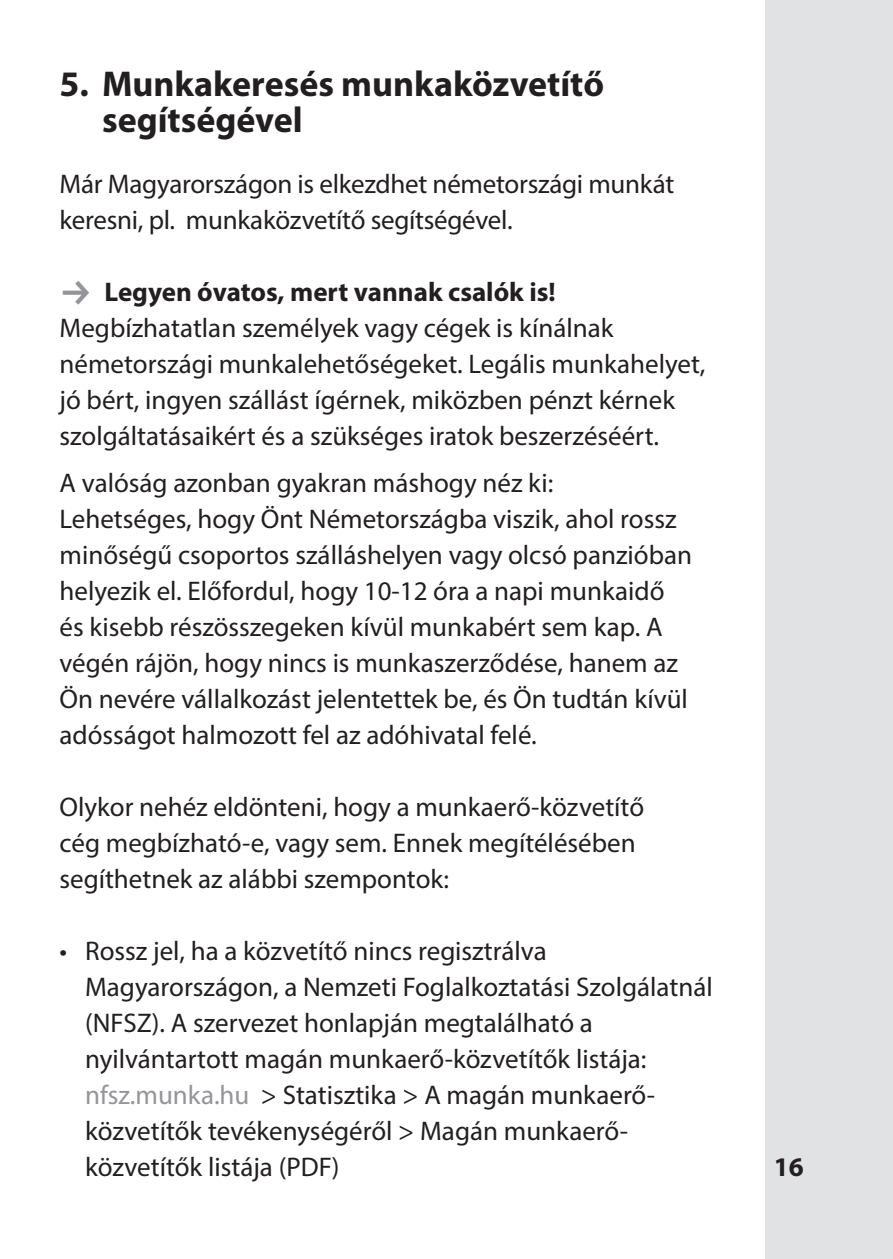
<style>
.page{position:relative;width:893px;height:1259px;background:#fff}
.page>*{position:absolute;margin:0;border:0;box-sizing:border-box;transform-origin:0 0}
.t1{font:700 36px/36px "Myriad Pro";color:#231f20}
.t2{font:27px/36px "Myriad Pro";color:#231f20}
.t3{font:700 27px "Myriad Pro";color:#231f20}
.s1{color:#939598}
</style>
<div class="page">
<div style="left:765px;top:0;width:128px;height:1259px;background:#e1e2e4"></div>
<h1 class="t1" style="left:102px;top:64px;width:504px;text-indent:-43px">5. Munkakeresés munkaközvetítő segítségével</h1>
<p class="t2" style="left:60px;top:166px;width:616px">Már Magyarországon is elkezdhet németországi munkát keresni, pl. munkaközvetítő segítségével.</p>
<p class="t3" style="left:104px;top:274px;width:453px">Legyen óvatos, mert vannak csalók is!</p>
<p class="t2" style="left:60px;top:310px;width:647px">Megbízhatatlan személyek vagy cégek is kínálnak németországi munkalehetőségeket. Legális munkahelyet, jó bért, ingyen szállást ígérnek, miközben pénzt kérnek szolgáltatásaikért és a szükséges iratok beszerzéséért.</p>
<p class="t2" style="left:60px;top:464px;width:634px">A valóság azonban gyakran máshogy néz ki:<br>Lehetséges, hogy Önt Németországba viszik, ahol rossz minőségű csoportos szálláshelyen vagy olcsó panzióban helyezik el. Előfordul, hogy 10-12 óra a napi munkaidő és kisebb részösszegeken kívül munkabért sem kap. A végén rájön, hogy nincs is munkaszerződése, hanem az Ön nevére vállalkozást jelentettek be, és Ön tudtán kívül adósságot halmozott fel az adóhivatal felé.</p>
<p class="t2" style="left:60px;top:788px;width:586px">Olykor nehéz eldönteni, hogy a munkaerő-közvetítő cég megbízható-e, vagy sem. Ennek megítélésében segíthetnek az alábbi szempontok:</p>
<p class="t2" style="left:85px;top:932px;width:629px;text-indent:-26px">• Rossz jel, ha a közvetítő nincs regisztrálva Magyarországon, a Nemzeti Foglalkoztatási Szolgálatnál (NFSZ). A szervezet honlapján megtalálható a nyilvántartott magán munkaerő-közvetítők listája: <span class="s1">nfsz.munka.hu</span> &gt; Statisztika &gt; A magán munkaerő&shy;közvetítők tevékenységéről &gt; Magán munkaerő&shy;közvetítők listája (PDF)</p>
<p class="t3" style="left:774px;top:1149px;width:31px">16</p>
</div>
